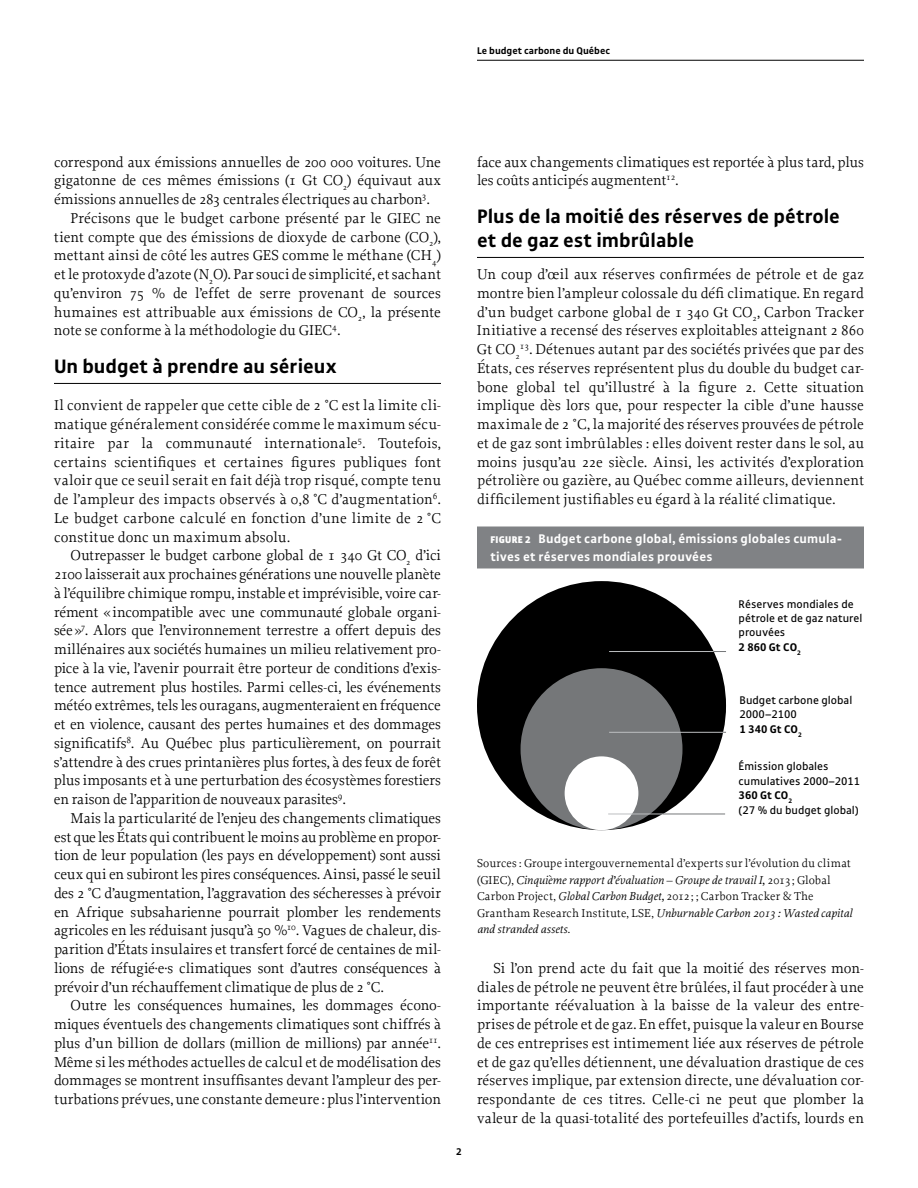
<style>
.page{position:relative;width:918px;height:1188px;background:#fff}
.page>*{position:absolute;margin:0;border:0;box-sizing:border-box;transform-origin:0 0}
.t1{font:700 21px/24px "Gak Sans";color:#000}
.t2{font:15px/18.8px "Proforma";color:#000;text-align:justify}
.t3{font:700 13.5px/18px "Gak Sans";letter-spacing:.01em;color:#fff}
.t4{font:12px/16.5px "Proforma";letter-spacing:.015em;color:#000}
.t5{font:12px/14.4px "Gak Sans";color:#000}
.t6{font:700 10.5px "Gak Sans";color:#000}
.s1{font-weight:900;font-size:10.5px}
.s2{font-weight:700}
.s3{font-style:italic}
</style>
<div class="page">
<hr style="left:477px;top:60px;width:387px;height:1px;background:#000">
<hr style="left:54px;top:383px;width:387px;height:1px;background:#000">
<hr style="left:477px;top:257px;width:387px;height:1px;background:#000">
<div style="left:477px;top:526px;width:387px;height:42px;background:#808285"></div>
<div style="left:477px;top:581px;width:249px;height:249px;background:#000;border-radius:50%"></div>
<div style="left:521px;top:668px;width:162px;height:162px;background:#757779;border-radius:50%"></div>
<div style="left:565px;top:756px;width:73px;height:74px;background:#fff;border-radius:50%"></div>
<hr style="left:609px;top:651px;width:105px;height:1px;background:#bcbec0">
<hr style="left:609px;top:732px;width:114px;height:1px;background:#bcbec0">
<hr style="left:608px;top:814px;width:55px;height:1px;background:#bcbec0">
<hr style="left:663px;top:814px;width:62px;height:1px;background:#757779">
<svg style="left:714px;top:651px;width:12px;height:1px"></svg>
<p class="t6" style="left:477px;top:45px;width:135px">Le budget carbone du Québec</p>
<p class="t2" style="left:54px;top:152px;width:389px">correspond aux émissions annuelles de 200 000 voitures. Une</p>
<p class="t2" style="left:54px;top:171px;width:388px">gigatonne de ces mêmes émissions (1 Gt CO<sub>2</sub>) équivaut aux</p>
<p class="t2" style="left:54px;top:190px;width:377px">émissions annuelles de 283 centrales électriques au charbon<sup>3</sup>.</p>
<p class="t2" style="left:70px;top:208px;width:372px">Précisons que le budget carbone présenté par le GIEC ne</p>
<p class="t2" style="left:54px;top:227px;width:389px">tient compte que des émissions de dioxyde de carbone (CO<sub>2</sub>),</p>
<p class="t2" style="left:54px;top:246px;width:389px">mettant ainsi de côté les autres GES comme le méthane (CH<sub>4</sub>)</p>
<p class="t2" style="left:54px;top:265px;width:388px">et le protoxyde d’azote (N<sub>2</sub>O). Par souci de simplicité, et sachant</p>
<p class="t2" style="left:54px;top:283px;width:388px">qu’environ 75 % de l’effet de serre provenant de sources</p>
<p class="t2" style="left:54px;top:302px;width:388px">humaines est attribuable aux émissions de CO<sub>2</sub>, la présente</p>
<p class="t2" style="left:54px;top:321px;width:288px">note se conforme à la méthodologie du GIEC<sup>4</sup>.</p>
<h1 class="t1" style="left:54px;top:354px;width:284px">Un budget à prendre au sérieux</h1>
<p class="t2" style="left:54px;top:396px;width:389px">Il convient de rappeler que cette cible de 2 °C est la limite cli&shy;matique généralement considérée comme le maximum sécu&shy;ritaire par la communauté internationale<sup>5</sup>. Toutefois, certains scientifiques et certaines figures publiques font valoir que ce seuil serait en fait déjà trop risqué, compte tenu de l’ampleur des impacts observés à 0,8 °C d’augmentation<sup>6</sup>.<br>Le budget carbone calculé en fonction d’une limite de 2 °C constitue donc un maximum absolu.</p>
<p class="t2" style="left:54px;top:546px;width:389px;text-indent:17px">Outrepasser le budget carbone global de 1 340 Gt CO<sub>2</sub> d’ici 2100 laisserait aux prochaines générations une nouvelle planète à l’équilibre chimique rompu, instable et imprévisible, voire car&shy;rément «incompatible avec une communauté globale organi&shy;sée»<sup>7</sup>. Alors que l’environnement terrestre a offert depuis des millénaires aux sociétés humaines un milieu relativement pro&shy;pice à la vie, l’avenir pourrait être porteur de conditions d’exis&shy;tence autrement plus hostiles. Parmi celles-ci, les événements météo extrêmes, tels les ouragans, augmenteraient en fréquence et en violence, causant des pertes humaines et des dommages significatifs<sup>8</sup>. Au Québec plus particulièrement, on pourrait s’attendre à des crues printanières plus fortes, à des feux de forêt plus imposants et à une perturbation des écosystèmes forestiers en raison de l’apparition de nouveaux parasites<sup>9</sup>.</p>
<p class="t2" style="left:54px;top:808px;width:389px;text-indent:16px">Mais la particularité de l’enjeu des changements climatiques est que les États qui contribuent le moins au problème en propor&shy;tion de leur population (les pays en développement) sont aussi ceux qui en subiront les pires conséquences. Ainsi, passé le seuil des 2 °C d’augmentation, l’aggravation des sécheresses à prévoir en Afrique subsaharienne pourrait plomber les rendements agricoles en les réduisant jusqu’à 50 %<sup>10</sup>. Vagues de chaleur, dis&shy;parition d’États insulaires et transfert forcé de centaines de mil&shy;lions de réfugié·e·s climatiques sont d’autres conséquences à prévoir d’un réchauffement climatique de plus de 2 °C.</p>
<p class="t2" style="left:54px;top:996px;width:389px;text-indent:17px">Outre les conséquences humaines, les dommages écono&shy;miques éventuels des changements climatiques sont chiffrés à plus d’un billion de dollars (million de millions) par année<sup>11</sup>.<br>Même si les méthodes actuelles de calcul et de modélisation des dommages se montrent insuffisantes devant l’ampleur des per&shy;turbations prévues, une constante demeure : plus l’intervention</p>
<p class="t6" style="left:456px;top:1146px;width:7px">2</p>
<p class="t2" style="left:477px;top:152px;width:388px">face aux changements climatiques est reportée à plus tard, plus les coûts anticipés augmentent<sup>12</sup>.</p>
<h1 class="t1" style="left:477px;top:204px;width:365px">Plus de la moitié des réserves de pétrole et de gaz est imbrûlable</h1>
<p class="t2" style="left:477px;top:265px;width:389px">Un coup d’œil aux réserves confirmées de pétrole et de gaz montre bien l’ampleur colossale du défi climatique. En regard d’un budget carbone global de 1 340 Gt CO<sub>2</sub>, Carbon Tracker Initiative a recensé des réserves exploitables atteignant 2 860<br>Gt CO<sub>2</sub><sup>13</sup>. Détenues autant par des sociétés privées que par des États, ces réserves représentent plus du double du budget car&shy;bone global tel qu’illustré à la figure 2. Cette situation implique dès lors que, pour respecter la cible d’une hausse maximale de 2 °C, la majorité des réserves prouvées de pétrole et de gaz sont imbrûlables : elles doivent rester dans le sol, au moins jusqu’au 22e siècle. Ainsi, les activités d’exploration pétrolière ou gazière, au Québec comme ailleurs, deviennent difficilement justifiables eu égard à la réalité climatique.</p>
<p class="t3" style="left:490px;top:530px;width:353px"><span class="s1">FIGURE 2</span> Budget carbone global, émissions globales cumula&shy;tives et réserves mondiales prouvées</p>
<p class="t5" style="left:739px;top:597px;width:125px">Réserves mondiales de pétrole et de gaz naturel prouvées<br><span class="s2">2 860 Gt CO</span><sub>2</sub></p>
<p class="t5" style="left:740px;top:693px;width:114px">Budget carbone global<br>2000–2100<br><span class="s2">1 340 Gt CO</span><sub>2</sub></p>
<p class="t5" style="left:739px;top:759px;width:123px">Émission globales cumulatives 2000–2011<br><span class="s2">360 Gt CO</span><sub>2<br></sub>(27 % du budget global)</p>
<p class="t4" style="left:477px;top:855px;width:377px">Sources : Groupe intergouvernemental d’experts sur l’évolution du climat (GIEC), <span class="s3">Cinquième rapport d’évaluation – Groupe de travail I,</span> 2013; Global Carbon Project, <span class="s3">Global Carbon Budget,</span> 2012; ; Carbon Tracker &amp; The Grantham Research Institute, LSE, <span class="s3">Unburnable Carbon 2013 : Wasted capital and stranded assets</span>.</p>
<p class="t2" style="left:477px;top:958px;width:389px;text-indent:16px">Si l’on prend acte du fait que la moitié des réserves mon&shy;diales de pétrole ne peuvent être brûlées, il faut procéder à une importante réévaluation à la baisse de la valeur des entre&shy;prises de pétrole et de gaz. En effet, puisque la valeur en Bourse de ces entreprises est intimement liée aux réserves de pétrole et de gaz qu’elles détiennent, une dévaluation drastique de ces réserves implique, par extension directe, une dévaluation cor&shy;respondante de ces titres. Celle-ci ne peut que plomber la valeur de la quasi-totalité des portefeuilles d’actifs, lourds en</p>
</div>
